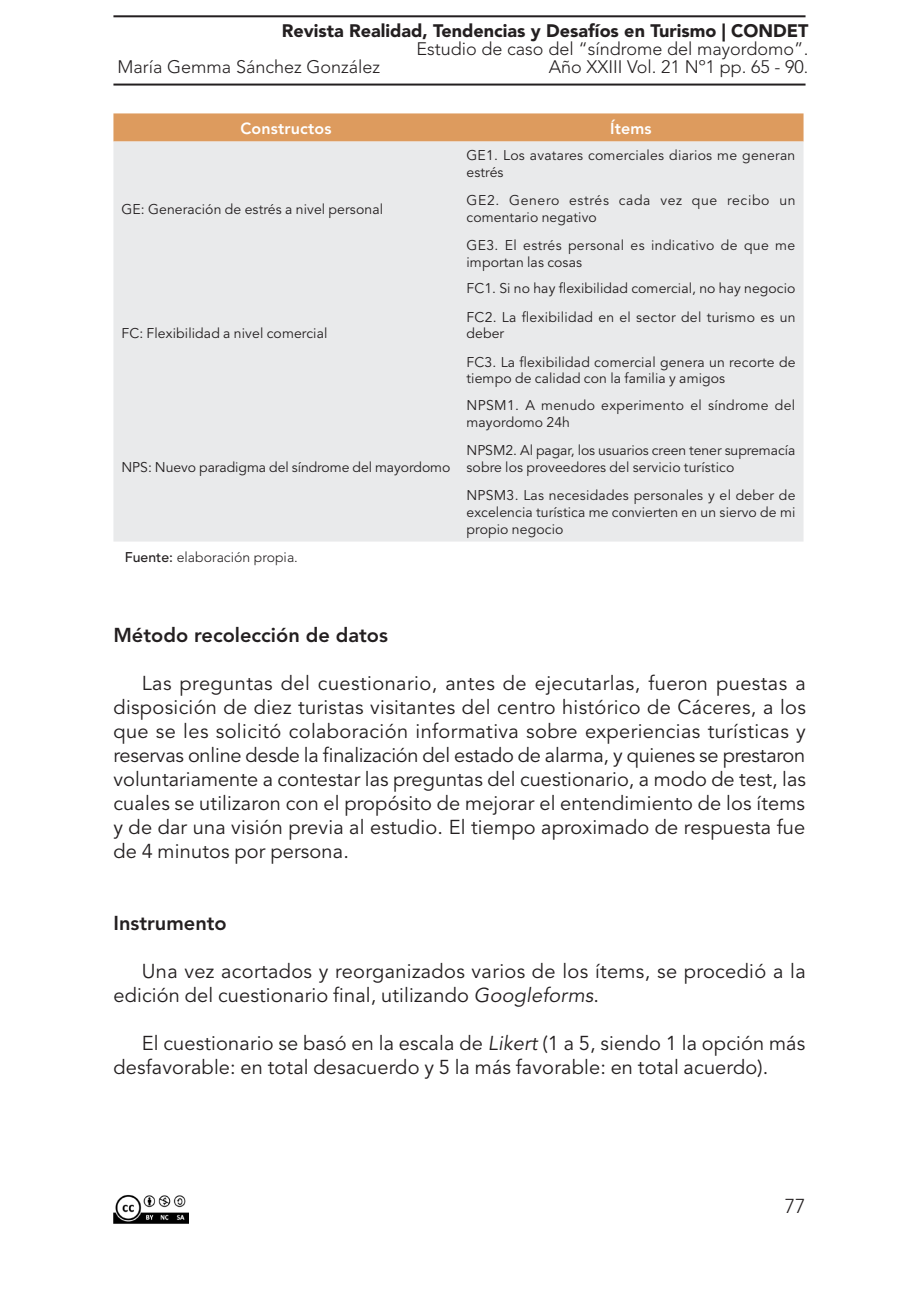
<style>
.page{position:relative;width:919px;height:1299px;background:#fff}
.page>*{position:absolute;margin:0;border:0;box-sizing:border-box;transform-origin:0 0}
.Texto_cuerpo{font:20px/24px "Avenir LT Std";letter-spacing:.01em;color:#231f20}
.Título_interno{font:800 20px "Avenir LT Std";color:#231f20}
.t1{font:300 20px "Avenir LT Std";color:#231f20}
.t2{font:300 18px "Avenir LT Std";color:#231f20}
.t3{font:900 18px "Avenir LT Std";color:#231f20}
.Texto_cuerpo-2{font:800 16px "Avenir LT Std";letter-spacing:.01em;color:#fff}
.Texto_cuerpo-3{font:14px/16.8px "Avenir LT Std";letter-spacing:.01em;color:#231f20}
.Texto_cuerpo-4{font:14px/16.8px "Avenir LT Std";letter-spacing:.045em;color:#231f20}
.Fuente_tablas___gráf{font:300 14px "Avenir LT Std";color:#231f20}
.s1{font-size:17px}
.s2{font-weight:500}
.s3{font-style:italic}
</style>
<div class="page">
<hr style="left:113px;top:15px;width:692px;height:2px;background:#231f20">
<hr style="left:113px;top:84px;width:692px;height:2px;background:#231f20">
<img style="left:113px;top:1194px;width:75px;height:30px">
<div style="left:113px;top:113px;width:690px;height:28px;background:#dd9b5e"></div>
<svg style="left:113px;top:141px;width:690px;height:400px;background:#e9eaeb"></svg>
<p class="t3" style="left:282px;top:20px;width:528px">Revista Realidad, Tendencias y Desafíos en Turismo | CONDET</p>
<p class="t2" style="left:416px;top:38px;width:393px">Estudio de caso del “síndrome del mayordomo”.</p>
<p class="t2" style="left:117px;top:56px;width:264px">María Gemma Sánchez González</p>
<p class="t2" style="left:548px;top:56px;width:261px">Año XXIII Vol. 21 Nº1 pp. 65 - 90<span class="s1">.</span></p>
<p class="Texto_cuerpo-2" style="left:240px;top:118px;width:92px">Constructos</p>
<p class="Texto_cuerpo-2" style="left:610px;top:118px;width:43px">Ítems</p>
<p class="Texto_cuerpo-3" style="left:121px;top:201px;width:263px">GE: Generación de estrés a nivel personal</p>
<p class="Texto_cuerpo-3" style="left:121px;top:325px;width:207px">FC: Flexibilidad a nivel comercial</p>
<p class="Texto_cuerpo-3" style="left:121px;top:459px;width:330px">NPS: Nuevo paradigma del síndrome del mayordomo</p>
<p class="Fuente_tablas___gráf" style="left:125px;top:548px;width:175px"><span class="s2">Fuente:</span> elaboración propia.</p>
<p class="Texto_cuerpo-3" style="left:466px;top:147px;width:330px">GE1. Los avatares comerciales diarios me generan estrés</p>
<p class="Texto_cuerpo-4" style="left:466px;top:192px;width:330px">GE2. Genero estrés cada vez que recibo un comentario negativo</p>
<p class="Texto_cuerpo-3" style="left:466px;top:237px;width:330px">GE3. El estrés personal es indicativo de que me importan las cosas</p>
<p class="Texto_cuerpo-3" style="left:466px;top:281px;width:330px">FC1. Si no hay flexibilidad comercial, no hay negocio</p>
<p class="Texto_cuerpo-3" style="left:466px;top:309px;width:330px">FC2. La flexibilidad en el sector del turismo es un deber</p>
<p class="Texto_cuerpo-3" style="left:466px;top:354px;width:330px">FC3. La flexibilidad comercial genera un recorte de tiempo de calidad con la familia y amigos</p>
<p class="Texto_cuerpo-3" style="left:466px;top:397px;width:330px">NPSM1. A menudo experimento el síndrome del mayordomo 24h</p>
<p class="Texto_cuerpo-3" style="left:466px;top:442px;width:330px">NPSM2. Al pagar, los usuarios creen tener supremacía sobre los proveedores del servicio turístico</p>
<p class="Texto_cuerpo-3" style="left:466px;top:487px;width:330px;text-align:justify">NPSM3. Las necesidades personales y el deber de excelencia turística me convierten en un siervo de mi propio negocio</p>
<p class="Título_interno" style="left:113px;top:623px;width:276px">Método recolección de datos</p>
<p class="Texto_cuerpo" style="left:113px;top:671px;width:694px;text-align:justify;text-indent:28px">Las preguntas del cuestionario, antes de ejecutarlas, fueron puestas a disposición de diez turistas visitantes del centro histórico de Cáceres, a los que se les solicitó colaboración informativa sobre experiencias turísticas y reservas online desde la finalización del estado de alarma, y quienes se prestaron voluntariamente a contestar las preguntas del cuestionario, a modo de test, las cuales se utilizaron con el propósito de mejorar el entendimiento de los ítems y de dar una visión previa al estudio. El tiempo aproximado de respuesta fue de 4 minutos por persona.</p>
<p class="Título_interno" style="left:113px;top:911px;width:115px">Instrumento</p>
<p class="Texto_cuerpo" style="left:113px;top:959px;width:693px;text-indent:28px">Una vez acortados y reorganizados varios de los ítems, se procedió a la edición del cuestionario final, utilizando <span class="s3">Googleforms</span>.</p>
<p class="Texto_cuerpo" style="left:113px;top:1031px;width:693px;text-indent:28px">El cuestionario se basó en la escala de <span class="s3">Likert</span> (1 a 5, siendo 1 la opción más desfavorable: en total desacuerdo y 5 la más favorable: en total acuerdo).</p>
<p class="t1" style="left:784px;top:1194px;width:22px">77</p>
</div>
